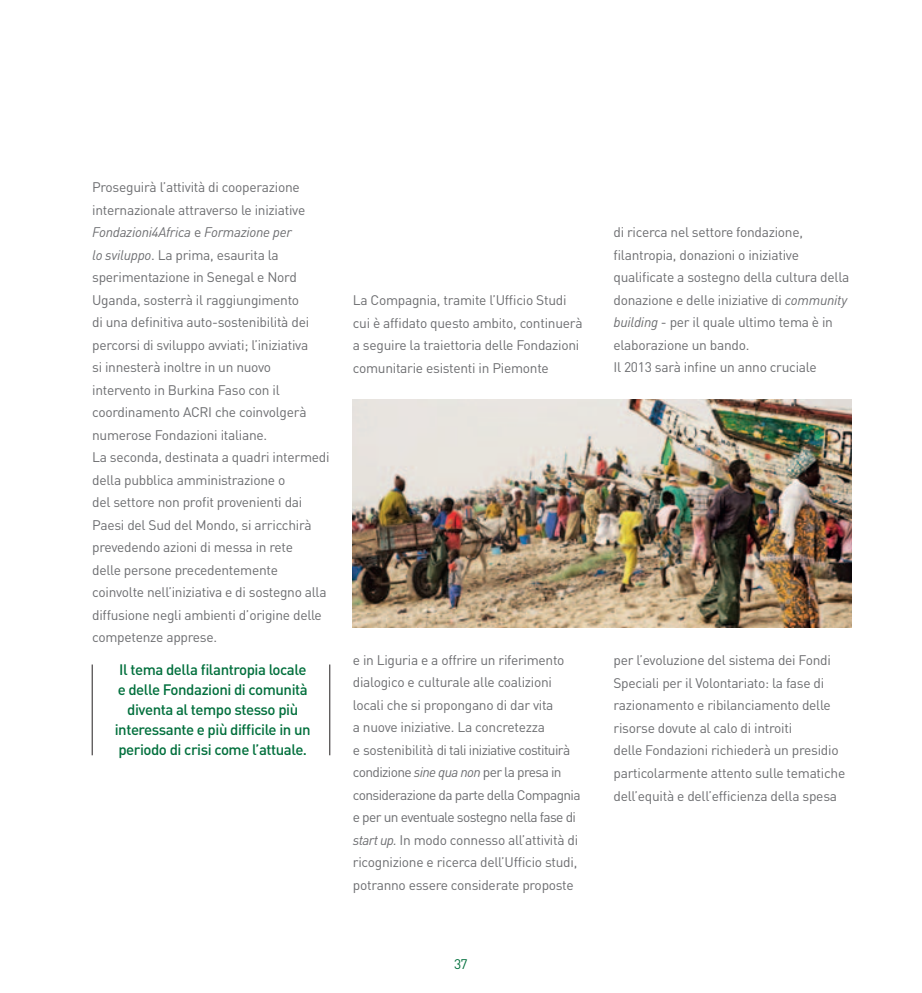
<style>
.page{position:relative;width:922px;height:993px;background:#fff}
.page>*{position:absolute;margin:0;border:0;box-sizing:border-box;transform-origin:0 0}
.t1{font:500 15px/20px "DIN";letter-spacing:-.03em;color:#006f3c;text-align:center}
.t2{font:13.75px/22.5px "DIN";letter-spacing:-.02em;color:#6c6d70}
.t3{font:13.75px "DIN";color:#006f3c}
.s1{font-style:italic}
</style>
<div class="page">
<hr style="left:92px;top:664px;width:1px;height:91px;background:#231f20">
<hr style="left:329px;top:664px;width:1px;height:91px;background:#231f20">
<img style="left:353px;top:400px;width:497px;height:227px">
<p class="t2" style="left:92px;top:175px;width:239px">Proseguirà l’attività di cooperazione internazionale attraverso le iniziative <span class="s1">Fondazioni4Africa</span> e <span class="s1">Formazione per<br>lo sviluppo</span>. La prima, esaurita la sperimentazione in Senegal e Nord Uganda, sosterrà il raggiungimento<br>di una definitiva auto-sostenibilità dei percorsi di sviluppo avviati; l’iniziativa<br>si innesterà inoltre in un nuovo intervento in Burkina Faso con il coordinamento ACRI che coinvolgerà numerose Fondazioni italiane.<br>La seconda, destinata a quadri intermedi della pubblica amministrazione o<br>del settore non profit provenienti dai Paesi del Sud del Mondo, si arricchirà prevedendo azioni di messa in rete<br>delle persone precedentemente coinvolte nell’iniziativa e di sostegno alla diffusione negli ambienti d’origine delle competenze apprese.</p>
<p class="t2" style="left:353px;top:288px;width:231px">La Compagnia, tramite l’Ufficio Studi cui è affidato questo ambito, continuerà a seguire la traiettoria delle Fondazioni comunitarie esistenti in Piemonte</p>
<p class="t1" style="left:115px;top:659px;width:197px">Il tema della filantropia locale e delle Fondazioni di comunità diventa al tempo stesso più interessante e più difficile in un periodo di crisi come l’attuale.</p>
<p class="t2" style="left:353px;top:648px;width:229px">e in Liguria e a offrire un riferimento dialogico e culturale alle coalizioni locali che si propongano di dar vita<br>a nuove iniziative. La concretezza<br>e sostenibilità di tali iniziative costituirà condizione <span class="s1">sine qua non</span> per la presa in considerazione da parte della Compagnia e per un eventuale sostegno nella fase di <span class="s1">start up.</span> In modo connesso all’attività di ricognizione e ricerca dell’Ufficio studi, potranno essere considerate proposte</p>
<p class="t3" style="left:454px;top:954px;width:15px">37</p>
<p class="t2" style="left:613px;top:221px;width:237px">di ricerca nel settore fondazione, filantropia, donazioni o iniziative qualificate a sostegno della cultura della donazione e delle iniziative di <span class="s1">community building</span> - per il quale ultimo tema è in elaborazione un bando.<br>Il 2013 sarà infine un anno cruciale</p>
<p class="t2" style="left:613px;top:648px;width:233px">per l’evoluzione del sistema dei Fondi Speciali per il Volontariato: la fase di razionamento e ribilanciamento delle risorse dovute al calo di introiti<br>delle Fondazioni richiederà un presidio particolarmente attento sulle tematiche dell’equità e dell’efficienza della spesa</p>
</div>
